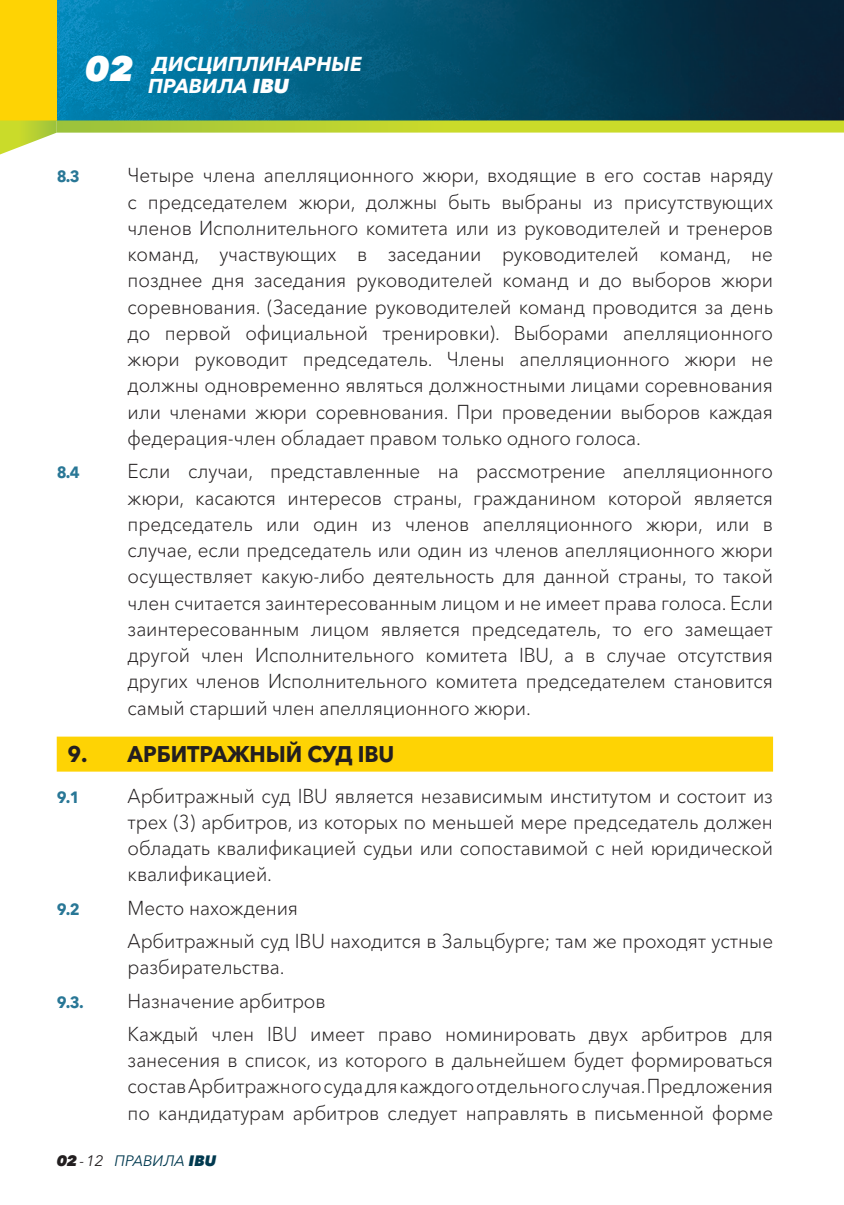
<style>
.page{position:relative;width:844px;height:1205px;background:#fff}
.page>*{position:absolute;margin:0;border:0;box-sizing:border-box;transform-origin:0 0}
.t1{font:700 22.5px "Avenir Next W1 G";letter-spacing:-.005em;color:#231f20;scale:.95 1}
.t2{font:300 20px/26.2px "Avenir Next W1 G";letter-spacing:-.005em;color:#231f20;text-align:justify;scale:.95 1}
.t3{font:italic 700 20px/22.5px "Avenir Next W1 G";color:#fff}
.t4{font:700 16.25px "Avenir Next W1 G";color:#297796;scale:.95 1}
.t5{font:italic 15px "Avenir Next W1 G";color:#01394f}
.s1{font-weight:800}
.s2{font-weight:800;color:#231f20}
.s3{color:#231f20}
</style>
<div class="page">
<img style="left:57px;top:0;width:787px;height:120px">
<div style="left:0;top:0;width:57px;height:120px;background:#fed304"></div>
<svg style="left:0;top:120px;width:57px;height:35px"></svg>
<svg style="left:57px;top:120px;width:786px;height:13px;background:#b9d037"></svg>
<svg style="left:843px;top:120px;width:1px;height:13px"></svg>
<div style="left:57px;top:736px;width:715px;height:35px;background:#fed304"></div>
<p class="t3" style="left:85px;top:53px;width:278px;text-indent:67px">ДИСЦИПЛИНАРНЫЕ<br><sup>02</sup> ПРАВИЛА <span class="s1">IBU</span></p>
<p class="t4" style="left:57px;top:167px;width:26px">8.3</p>
<p class="t2" style="left:128px;top:162px;width:680px">Четыре члена апелляционного жюри, входящие в его состав наряду с председателем жюри, должны быть выбраны из присутствующих членов Исполнительного комитета или из руководителей и тренеров команд, участвующих в заседании руководителей команд, не позднее дня заседания руководителей команд и до выборов жюри соревнования. (Заседание руководителей команд проводится за день до первой официальной тренировки). Выборами апелляционного жюри руководит председатель. Члены апелляционного жюри не должны одновременно являться должностными лицами соревнования или членами жюри соревнования. При проведении выборов каждая федерация-член обладает правом только одного голоса.</p>
<p class="t4" style="left:57px;top:463px;width:26px">8.4</p>
<p class="t2" style="left:128px;top:458px;width:680px">Если случаи, представленные на рассмотрение апелляционного жюри, касаются интересов страны, гражданином которой является председатель или один из членов апелляционного жюри, или в случае, если председатель или один из членов апелляционного жюри осуществляет какую-либо деятельность для данной страны, то такой член считается заинтересованным лицом и не имеет права голоса. Если заинтересованным лицом является председатель, то его замещает другой член Исполнительного комитета IBU, а в случае отсутствия других членов Исполнительного комитета председателем становится самый старший член апелляционного жюри.</p>
<p class="t1" style="left:67px;top:740px;width:345px">9. АРБИТРАЖНЫЙ СУД IBU</p>
<p class="t4" style="left:57px;top:787px;width:26px">9.1</p>
<p class="t2" style="left:128px;top:782px;width:680px">Арбитражный суд IBU является независимым институтом и состоит из трех (3) арбитров, из которых по меньшей мере председатель должен обладать квалификацией судьи или сопоставимой с ней юридической квалификацией.</p>
<p class="t4" style="left:57px;top:899px;width:26px">9.2</p>
<p class="t2" style="left:128px;top:891px;width:680px;line-height:33.2px">Место нахождения<br>Арбитражный суд IBU находится в Зальцбурге; там же проходят устные</p>
<p class="t2" style="left:128px;top:954px;width:167px">разбирательства.</p>
<p class="t4" style="left:57px;top:992px;width:30px">9.3.</p>
<p class="t2" style="left:128px;top:984px;width:680px;line-height:33.2px">Назначение арбитров<br>Каждый член IBU имеет право номинировать двух арбитров для</p>
<p class="t2" style="left:128px;top:1047px;width:680px">занесения в список, из которого в дальнейшем будет формироваться состав Арбитражного суда для каждого отдельного случая. Предложения по кандидатурам арбитров следует направлять в письменной форме</p>
<p class="t5" style="left:57px;top:1152px;width:161px"><span class="s2">02</span><span class="s3">- 12</span> ПРАВИЛА <span class="s1">IBU</span></p>
</div>
